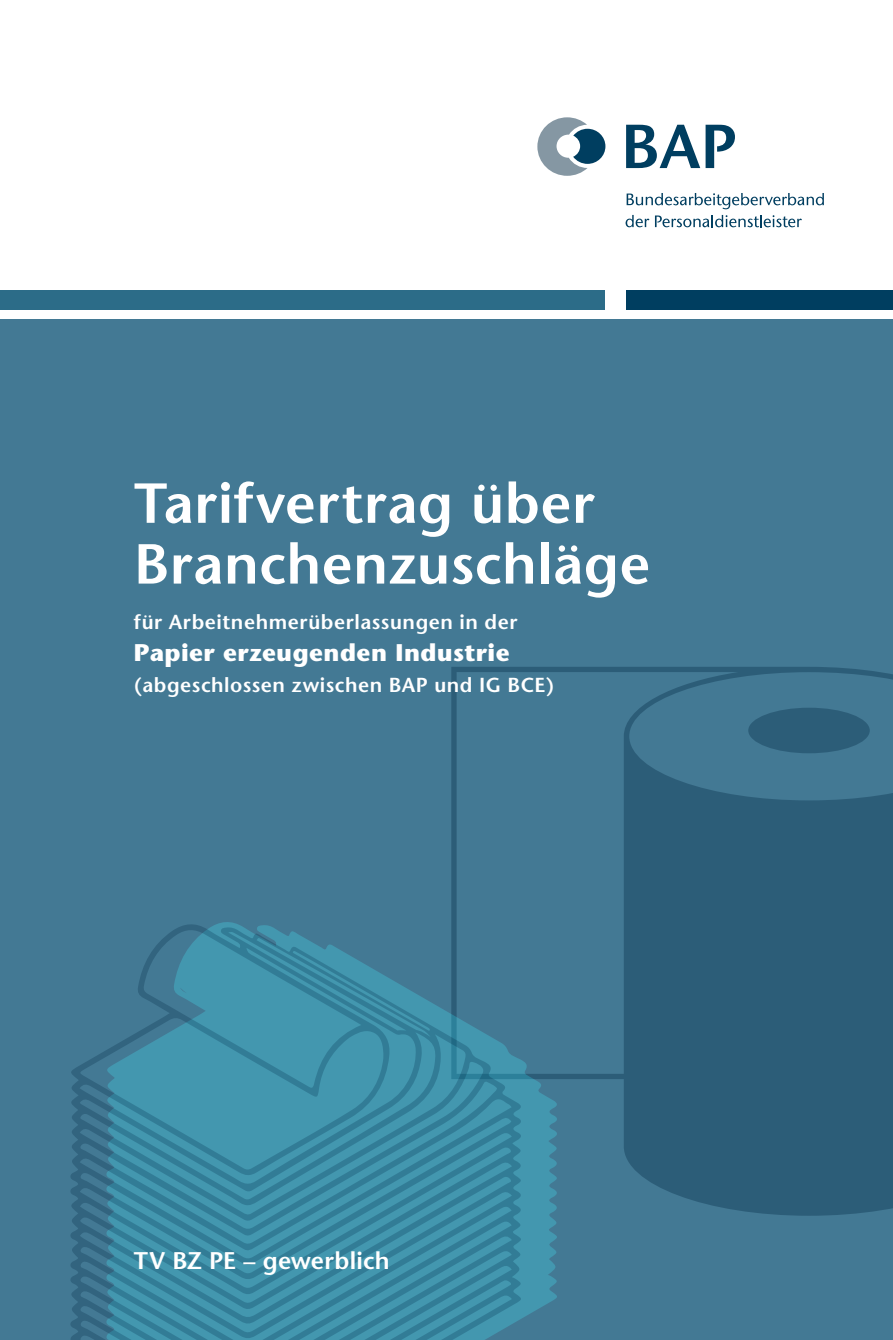
<style>
.page{position:relative;width:893px;height:1340px;background:#fff}
.page>*{position:absolute;margin:0;border:0;box-sizing:border-box;transform-origin:0 0}
.t1{font:600 56.25px/60.8px "Stone Sans";letter-spacing:.01em;color:#fff}
.t2{font:700 24.07px "Stone Sans";letter-spacing:.02em;color:#fff}
.t3{font:600 24.07px "Stone Sans";letter-spacing:.005em;color:#fff}
.t4{font:600 20.25px "Stone Sans";letter-spacing:.025em;color:#fff}
</style>
<div class="page">
<div style="left:0;top:319px;width:893px;height:1020px;background:#437994"></div>
<div style="left:626px;top:290px;width:267px;height:19px;background:#003e60"></div>
<div style="left:0;top:290px;width:605px;height:19px;background:#2c6c88"></div>
<svg style="left:626px;top:125px;width:74px;height:43px"></svg>
<svg style="left:706px;top:125px;width:29px;height:43px"></svg>
<svg style="left:537px;top:117px;width:68px;height:59px"></svg>
<svg style="left:626px;top:215px;width:23px;height:12px"></svg>
<svg style="left:655px;top:215px;width:147px;height:12px"></svg>
<svg style="left:627px;top:193px;width:197px;height:16px"></svg>
<svg style="left:451px;top:667px;width:442px;height:548px;fill:#2c5d78"></svg>
<svg style="left:451px;top:919px;width:108px;height:399px"></svg>
<svg style="left:70px;top:921px;width:453px;height:418px"></svg>
<h1 class="t1" style="left:134px;top:473px;width:518px">Tarifvertrag über<br>Branchenzuschläge</h1>
<p class="t4" style="left:134px;top:610px;width:385px">für Arbeitnehmerüberlassungen in der</p>
<p class="t2" style="left:134px;top:638px;width:377px">Papier erzeugenden Industrie</p>
<p class="t4" style="left:134px;top:673px;width:422px">(abgeschlossen zwischen BAP und IG BCE)</p>
<p class="t3" style="left:134px;top:1245px;width:257px">TV BZ PE – gewerblich</p>
</div>
